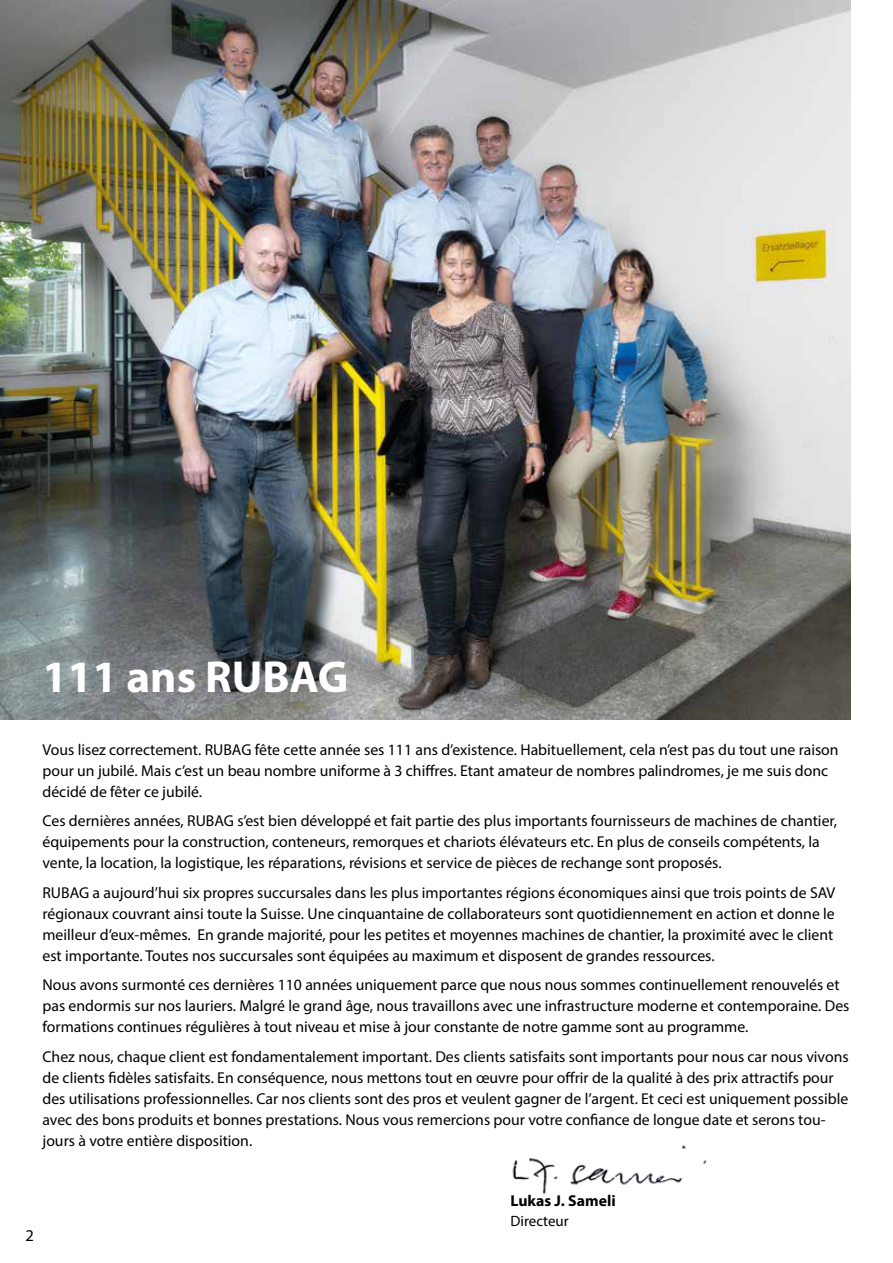
<style>
.page{position:relative;width:893px;height:1263px;background:#fff}
.page>*{position:absolute;margin:0;border:0;box-sizing:border-box;transform-origin:0 0}
.t1{font:700 45px "Myriad Pro";color:#fff}
.t2{font:16.5px "Myriad Pro";color:#000}
.t3{font:15.75px/21px "Myriad Pro";color:#000}
.t4{font:700 15.75px "Myriad Pro";color:#000}
.t5{font:15px "Myriad Pro";color:#000}
</style>
<div class="page">
<img style="left:0;top:0;width:850px;height:719px">
<img style="left:512px;top:1145px;width:195px;height:50px">
<h1 class="t1" style="left:43px;top:647px;width:307px">111 ans RUBAG</h1>
<p class="t3" style="left:43px;top:739px;width:798px">Vous lisez correctement. RUBAG fête cette année ses 111 ans d’existence. Habituellement, cela n’est pas du tout une raison pour un jubilé. Mais c’est un beau nombre uniforme à 3 chiffres. Etant amateur de nombres palindromes, je me suis donc décidé de fêter ce jubilé.</p>
<p class="t3" style="left:43px;top:810px;width:796px">Ces dernières années, RUBAG s’est bien développé et fait partie des plus importants fournisseurs de machines de chantier, équipements pour la construction, conteneurs, remorques et chariots élévateurs etc. En plus de conseils compétents, la vente, la location, la logistique, les réparations, révisions et service de pièces de rechange sont proposés.</p>
<p class="t3" style="left:43px;top:882px;width:794px">RUBAG a aujourd’hui six propres succursales dans les plus importantes régions économiques ainsi que trois points de SAV régionaux couvrant ainsi toute la Suisse. Une cinquantaine de collaborateurs sont quotidiennement en action et donne le meilleur d’eux-mêmes. En grande majorité, pour les petites et moyennes machines de chantier, la proximité avec le client est importante. Toutes nos succursales sont équipées au maximum et disposent de grandes ressources.</p>
<p class="t3" style="left:43px;top:974px;width:808px">Nous avons surmonté ces dernières 110 années uniquement parce que nous nous sommes continuellement renouvelés et pas endormis sur nos lauriers. Malgré le grand âge, nous travaillons avec une infrastructure moderne et contemporaine. Des formations continues régulières à tout niveau et mise à jour constante de notre gamme sont au programme.</p>
<p class="t3" style="left:43px;top:1046px;width:808px">Chez nous, chaque client est fondamentalement important. Des clients satisfaits sont importants pour nous car nous vivons de clients fidèles satisfaits. En conséquence, nous mettons tout en œuvre pour offrir de la qualité à des prix attractifs pour des utilisations professionnelles. Car nos clients sont des pros et veulent gagner de l’argent. Et ceci est uniquement possible avec des bons produits et bonnes prestations. Nous vous remercions pour votre confiance de longue date et serons tou&shy;jours à votre entière disposition.</p>
<p class="t2" style="left:26px;top:1225px;width:10px">2</p>
<p class="t4" style="left:511px;top:1190px;width:107px">Lukas J. Sameli</p>
<p class="t5" style="left:511px;top:1211px;width:60px">Directeur</p>
</div>
